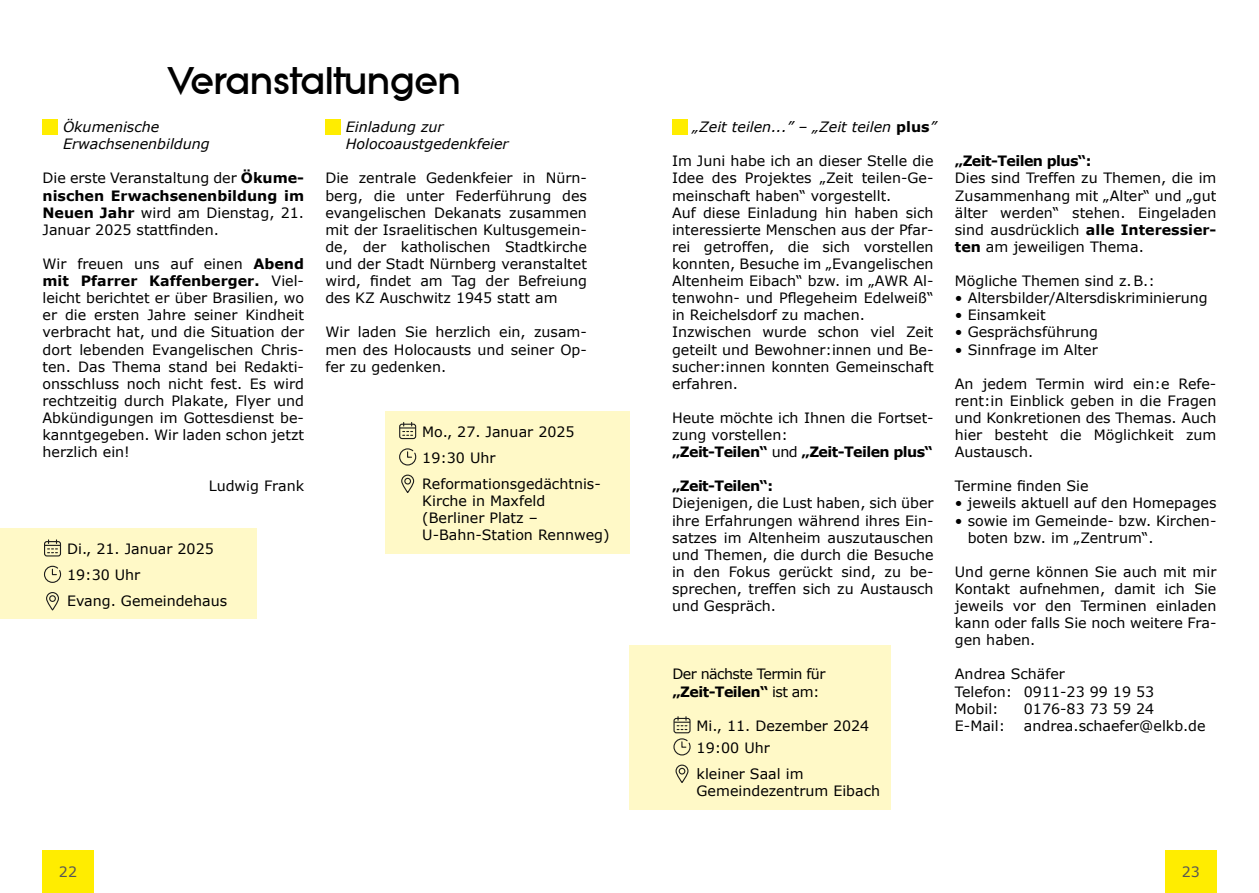
<style>
.page{position:relative;width:1259px;height:893px;background:#fff}
.page>*{position:absolute;margin:0;border:0;box-sizing:border-box;transform-origin:0 0}
.t1{font:800 37.5px "Brad Becker";color:#000}
.t2{font:14.25px/17.1px "Verdana";color:#000}
.t3{font:italic 14.25px/17.1px "Verdana";color:#000}
.t4{font:14.25px/17.1px "Verdana";letter-spacing:-.04em;color:#000}
.t5{font:700 14.25px "Verdana";letter-spacing:-.04em;color:#000}
.t6{font:14.25px "Verdana";color:#575756}
.s1{font-weight:700}
.s2{font-weight:700;font-style:normal}
</style>
<div class="page">
<div style="left:43px;top:850px;width:51px;height:43px;background:#ffed00"></div>
<div style="left:1165px;top:850px;width:51px;height:43px;background:#ffed00"></div>
<div style="left:0;top:528px;width:257px;height:91px;background:#fff9c7"></div>
<div style="left:629px;top:645px;width:262px;height:165px;background:#fff9c7"></div>
<div style="left:385px;top:411px;width:244px;height:142px;background:#fff9c7"></div>
<div style="left:43px;top:120px;width:15px;height:15px;background:#ffed00"></div>
<div style="left:325px;top:120px;width:16px;height:15px;background:#ffed00"></div>
<div style="left:672px;top:120px;width:15px;height:15px;background:#ffed00"></div>
<div style="left:44px;top:541px;width:17px;height:15px;border:1px solid #1d1d1c;border-radius:2px"></div>
<svg style="left:45px;top:540px;width:16px;height:13px"></svg>
<svg style="left:44px;top:565px;width:18px;height:18px"></svg>
<div style="left:46px;top:592px;width:13px;height:18px;border:1px solid #1d1d1c;border-radius:6px"></div>
<div style="left:49px;top:595px;width:7px;height:7px;border:1px solid #1d1d1c;border-radius:50%"></div>
<div style="left:673px;top:718px;width:17px;height:15px;border:1px solid #1d1d1c;border-radius:2px"></div>
<svg style="left:674px;top:717px;width:16px;height:13px"></svg>
<svg style="left:673px;top:738px;width:18px;height:18px"></svg>
<div style="left:675px;top:765px;width:13px;height:18px;border:1px solid #1d1d1c;border-radius:6px"></div>
<div style="left:678px;top:768px;width:7px;height:6px;border:1px solid #1d1d1c;border-radius:50%"></div>
<div style="left:399px;top:424px;width:17px;height:15px;border:1px solid #1d1d1c;border-radius:2px"></div>
<svg style="left:400px;top:422px;width:16px;height:14px"></svg>
<svg style="left:399px;top:448px;width:18px;height:18px"></svg>
<div style="left:401px;top:475px;width:13px;height:18px;border:1px solid #1d1d1c;border-radius:6px"></div>
<div style="left:404px;top:478px;width:7px;height:7px;border:1px solid #1d1d1c;border-radius:50%"></div>
<h1 class="t1" style="left:169px;top:59px;width:294px">Veranstaltungen</h1>
<p class="t3" style="left:63px;top:119px;width:148px">Ökumenische<br>Erwachsenenbildung</p>
<p class="t2" style="left:43px;top:170px;width:263px;text-align:justify">Die erste Veranstaltung der <span class="s1">Ökume&shy;nischen Erwachsenenbildung im Neuen Jahr</span> wird am Dienstag, 21.<br>Januar 2025 stattfinden.</p>
<p class="t2" style="left:43px;top:255px;width:263px;text-align:justify">Wir freuen uns auf einen <span class="s1">Abend mit Pfarrer Kaffenberger.</span> Viel&shy;leicht berichtet er über Brasilien, wo er die ersten Jahre seiner Kindheit verbracht hat, und die Situation der dort lebenden Evangelischen Chris&shy;ten. Das Thema stand bei Redakti&shy;onsschluss noch nicht fest. Es wird rechtzeitig durch Plakate, Flyer und Abkündigungen im Gottesdienst be&shy;kanntgegeben. Wir laden schon jetzt herzlich ein!</p>
<p class="t2" style="left:209px;top:478px;width:97px">Ludwig Frank</p>
<p class="t3" style="left:346px;top:119px;width:164px">Einladung zur<br>Holocoaustgedenkfeier</p>
<p class="t2" style="left:325px;top:170px;width:263px;text-align:justify">Die zentrale Gedenkfeier in Nürn&shy;berg, die unter Federführung des evangelischen Dekanats zusammen mit der Israelitischen Kultusgemein&shy;de, der katholischen Stadtkirche und der Stadt Nürnberg veranstaltet wird, findet am Tag der Befreiung des KZ Auschwitz 1945 statt am</p>
<p class="t2" style="left:325px;top:324px;width:263px;text-align:justify">Wir laden Sie herzlich ein, zusam&shy;men des Holocausts und seiner Op&shy;fer zu gedenken.</p>
<p class="t2" style="left:422px;top:418px;width:180px;line-height:26.2px">Mo., 27. Januar 2025<br>19:30 Uhr<br>Reformationsgedächtnis-</p>
<p class="t2" style="left:422px;top:493px;width:189px">Kirche in Maxfeld (Berliner Platz –<br>U-Bahn-Station Rennweg)</p>
<p class="t2" style="left:67px;top:536px;width:162px;line-height:26.2px">Di., 21. Januar 2025<br>19:30 Uhr<br>Evang. Gemeindehaus</p>
<p class="t3" style="left:692px;top:119px;width:245px">„Zeit teilen...” – „Zeit teilen <span class="s2">plus</span>”</p>
<p class="t2" style="left:672px;top:153px;width:263px">Im Juni habe ich an dieser Stelle die<br>Idee des Projektes „Zeit teilen-Ge&shy;meinschaft haben“ vorgestellt.<br>Auf diese Einladung hin haben sich interessierte Menschen aus der Pfar&shy;rei getroffen, die sich vorstellen konnten, Besuche im „Evangelischen<br>Altenheim Eibach“ bzw. im „AWR Al&shy;tenwohn- und Pflegeheim Edelweiß“ in Reichelsdorf zu machen.<br>Inzwischen wurde schon viel Zeit geteilt und Bewohner:innen und Be&shy;sucher:innen konnten Gemeinschaft erfahren.</p>
<p class="t2" style="left:672px;top:409px;width:263px">Heute möchte ich Ihnen die Fortset&shy;zung vorstellen:<br><span class="s1">„Zeit-Teilen“</span> und <span class="s1">„Zeit-Teilen plus“</span></p>
<p class="t5" style="left:672px;top:477px;width:103px">„Zeit-Teilen“:</p>
<p class="t2" style="left:672px;top:495px;width:263px;text-align:justify">Diejenigen, die Lust haben, sich über ihre Erfahrungen während ihres Ein&shy;satzes im Altenheim auszutauschen und Themen, die durch die Besuche in den Fokus gerückt sind, zu be&shy;sprechen, treffen sich zu Austausch und Gespräch.</p>
<p class="t4" style="left:672px;top:666px;width:154px">Der nächste Termin für <span class="s1">„Zeit-Teilen“</span> ist am:</p>
<p class="t2" style="left:696px;top:715px;width:174px;line-height:22px">Mi., 11. Dezember 2024<br>19:00 Uhr</p>
<p class="t2" style="left:696px;top:765px;width:185px">kleiner Saal im<br>Gemeindezentrum Eibach</p>
<p class="t5" style="left:955px;top:152px;width:138px">„Zeit-Teilen plus“:</p>
<p class="t2" style="left:955px;top:170px;width:263px;text-align:justify">Dies sind Treffen zu Themen, die im Zusammenhang mit „Alter“ und „gut älter werden“ stehen. Eingeladen sind ausdrücklich <span class="s1">alle Interessier&shy;ten</span> am jeweiligen Thema.</p>
<p class="t2" style="left:955px;top:273px;width:201px">Mögliche Themen sind z.B.:</p>
<p class="t2" style="left:955px;top:290px;width:254px">• Altersbilder/Altersdiskriminierung</p>
<p class="t2" style="left:955px;top:307px;width:92px">• Einsamkeit</p>
<p class="t2" style="left:955px;top:324px;width:145px">• Gesprächsführung</p>
<p class="t2" style="left:955px;top:341px;width:144px">• Sinnfrage im Alter</p>
<p class="t2" style="left:955px;top:375px;width:263px;text-align:justify">An jedem Termin wird ein:e Refe&shy;rent:in Einblick geben in die Fragen und Konkretionen des Themas. Auch hier besteht die Möglichkeit zum Austausch.</p>
<p class="t2" style="left:955px;top:478px;width:135px">Termine finden Sie</p>
<p class="t2" style="left:955px;top:495px;width:263px">• jeweils aktuell auf den Homepages</p>
<p class="t2" style="left:967px;top:512px;width:250px;text-indent:-13px">• sowie im Gemeinde- bzw. Kirchen&shy;boten bzw. im „Zentrum“.</p>
<p class="t2" style="left:955px;top:563px;width:263px;text-align:justify">Und gerne können Sie auch mit mir Kontakt aufnehmen, damit ich Sie jeweils vor den Terminen einladen kann oder falls Sie noch weitere Fra&shy;gen haben.</p>
<p class="t2" style="left:955px;top:666px;width:201px">Andrea Schäfer<br>Telefon: 0911-23 99 19 53<br>Mobil:</p>
<p class="t2" style="left:1024px;top:700px;width:132px">0176-83 73 59 24</p>
<p class="t2" style="left:955px;top:717px;width:52px">E-Mail:</p>
<p class="t2" style="left:1024px;top:717px;width:183px">andrea.schaefer@elkb.de</p>
<p class="t6" style="left:59px;top:863px;width:20px">22</p>
<p class="t6" style="left:1181px;top:863px;width:20px">23</p>
</div>
